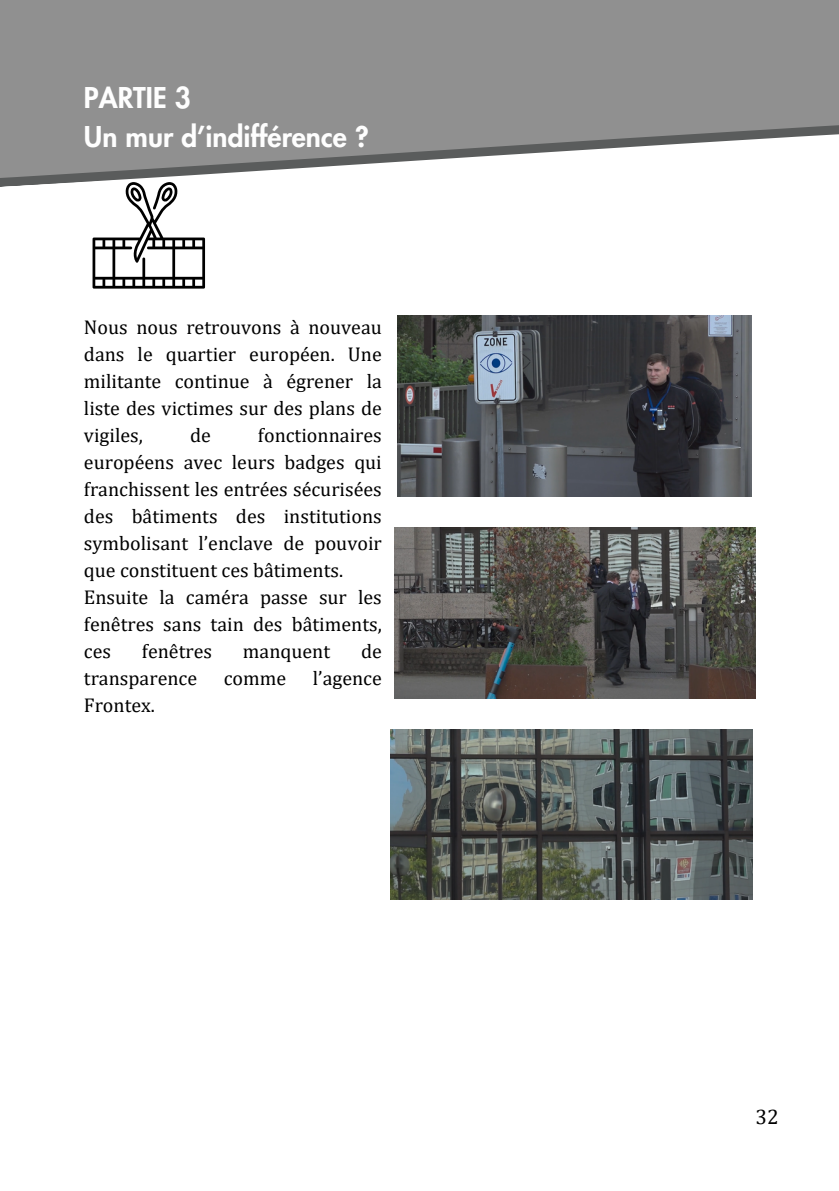
<style>
.page{position:relative;width:839px;height:1191px;background:#fff}
.page>*{position:absolute;margin:0;border:0;box-sizing:border-box;transform-origin:0 0}
.t1{font:800 28px/39px "Futura LT Pro";color:#fefefe}
.t2{font:21px "Cambria";color:#000}
.t3{font:20px/27px "Cambria";color:#000;text-align:justify}
</style>
<div class="page">
<svg style="left:0;top:0;width:838px;height:187px;background:#9c9c9c"></svg>
<svg style="left:92px;top:182px;width:113px;height:107px"></svg>
<img style="left:397px;top:315px;width:354px;height:182px">
<img style="left:394px;top:527px;width:362px;height:171px">
<img style="left:391px;top:729px;width:361px;height:170px">
<h1 class="t1" style="left:84px;top:80px;width:286px">PARTIE 3<br>Un mur d’indifférence ?</h1>
<p class="t3" style="left:84px;top:313px;width:299px">Nous nous retrouvons à nouveau dans le quartier européen. Une militante continue à égrener la liste des victimes sur des plans de vigiles,</p>
<p class="t3" style="left:84px;top:421px;width:299px;text-indent:174px">fonctionnaires européens avec leurs badges qui franchissent les entrées sécurisées des bâtiments des institutions symbolisant l’enclave de pouvoir que constituent ces bâtiments.</p>
<p class="t3" style="left:84px;top:583px;width:299px">Ensuite la caméra passe sur les fenêtres sans tain des bâtiments, ces</p>
<p class="t3" style="left:190px;top:421px;width:22px">de</p>
<p class="t3" style="left:142px;top:637px;width:72px">fenêtres</p>
<p class="t3" style="left:243px;top:637px;width:89px">manquent</p>
<p class="t3" style="left:361px;top:637px;width:22px">de</p>
<p class="t3" style="left:84px;top:664px;width:115px">transparence</p>
<p class="t3" style="left:224px;top:664px;width:64px">comme</p>
<p class="t3" style="left:313px;top:664px;width:70px">l’agence</p>
<p class="t3" style="left:84px;top:691px;width:73px">Frontex.</p>
<p class="t2" style="left:755px;top:1104px;width:25px">32</p>
</div>
